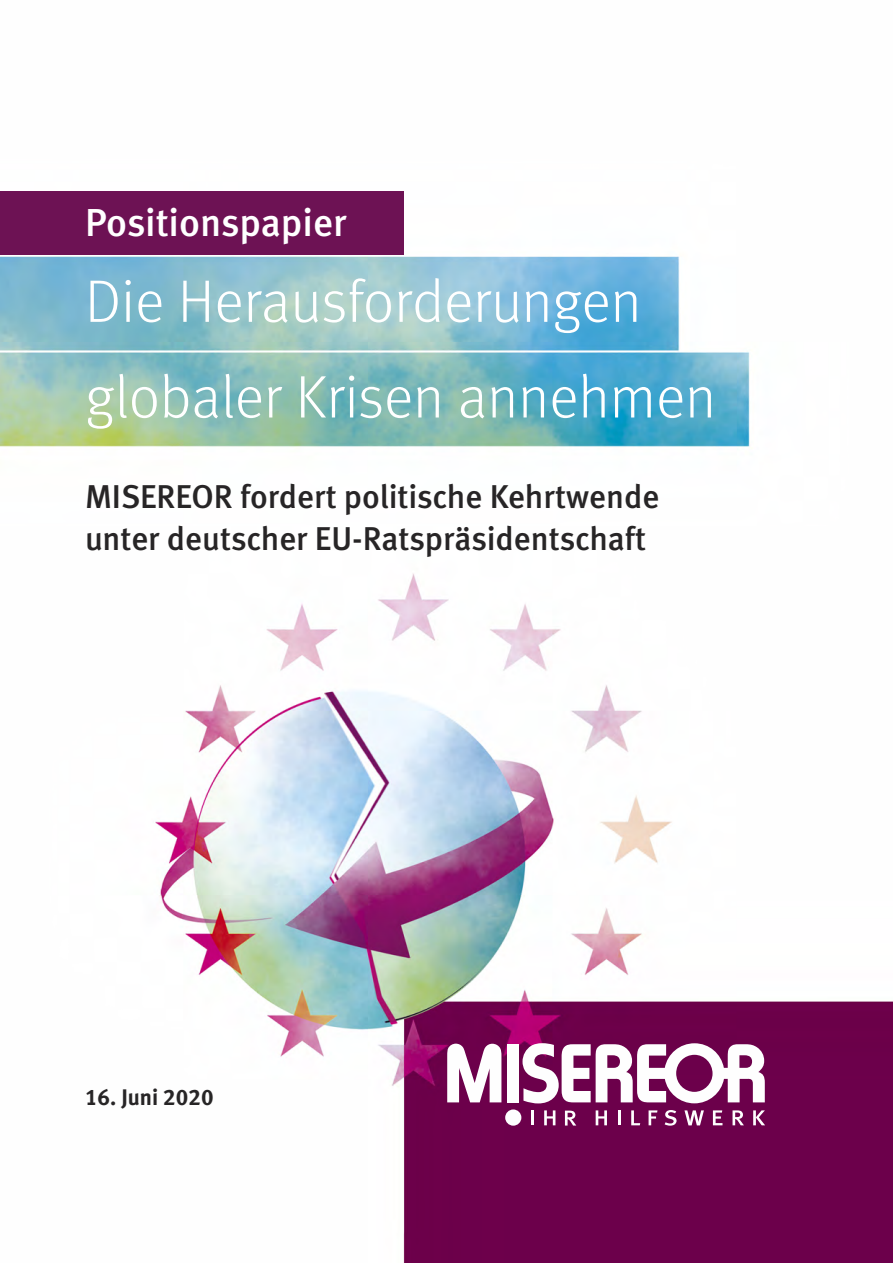
<style>
.page{position:relative;width:893px;height:1263px;background:#fff}
.page>*{position:absolute;margin:0;border:0;box-sizing:border-box;transform-origin:0 0}
.t1{font:60px/95.7px "Meta Light LF";color:#fff}
.t2{font:39px "Meta Medium LF";color:#fff}
.t3{font:33px/42px "Meta Medium LF";color:#272526}
.t4{font:22.5px "Meta Bold LF";color:#272526}
</style>
<div class="page">
<img style="left:0;top:256px;width:893px;height:1007px">
<svg style="left:447px;top:1044px;width:54px;height:58px"></svg>
<div style="left:507px;top:1044px;width:12px;height:58px;background:#fefefe"></div>
<div style="left:505px;top:1109px;width:16px;height:17px;background:#fefefe;border-radius:50%"></div>
<svg style="left:522px;top:1043px;width:243px;height:60px"></svg>
<svg style="left:596px;top:1110px;width:11px;height:15px"></svg>
<svg style="left:618px;top:1110px;width:2px;height:15px"></svg>
<svg style="left:631px;top:1110px;width:9px;height:15px"></svg>
<svg style="left:649px;top:1110px;width:8px;height:15px"></svg>
<svg style="left:665px;top:1110px;width:12px;height:16px"></svg>
<svg style="left:684px;top:1110px;width:20px;height:15px"></svg>
<svg style="left:713px;top:1110px;width:9px;height:15px"></svg>
<svg style="left:732px;top:1110px;width:12px;height:15px"></svg>
<svg style="left:753px;top:1110px;width:12px;height:15px"></svg>
<svg style="left:531px;top:1110px;width:2px;height:15px"></svg>
<svg style="left:544px;top:1110px;width:11px;height:15px"></svg>
<svg style="left:565px;top:1110px;width:11px;height:15px"></svg>
<div style="left:0;top:191px;width:404px;height:64px;background:#6d1254"></div>
<p class="t2" style="left:85px;top:209px;width:263px">Positionspapier</p>
<h1 class="t1" style="left:85px;top:259px;width:632px">Die Herausforderungen globaler Krisen annehmen</h1>
<p class="t3" style="left:85px;top:479px;width:576px">MISEREOR fordert politische Kehrtwende unter deutscher EU-Ratspräsidentschaft</p>
<p class="t4" style="left:85px;top:1089px;width:130px">16. Juni 2020</p>
</div>
